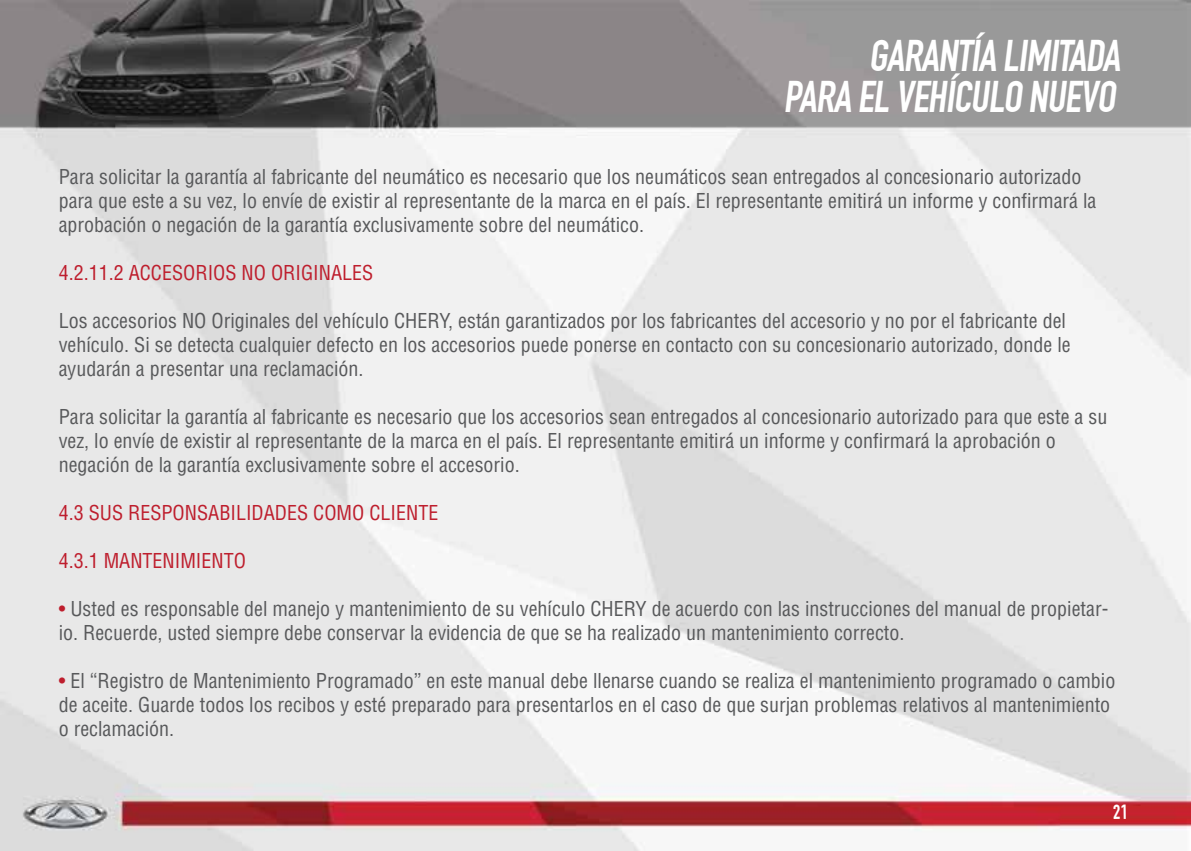
<style>
.page{position:relative;width:1191px;height:851px;background:#fff}
.page>*{position:absolute;margin:0;border:0;box-sizing:border-box;transform-origin:0 0}
.t1{font:700 43.4px/41.2px "DIN Condensed";color:#fff;text-align:right}
.t2{font:condensed 20px/24px "Helvetica";color:#58595b}
.t3{font:condensed 20px "Helvetica";color:#be1e2d}
.s1{color:#be1e2d}
</style>
<div class="page">
<img style="left:0;top:0;width:1191px;height:850px">
<svg style="left:1113px;top:804px;width:13px;height:14px"></svg>
<h1 class="t1" style="left:783px;top:35px;width:345px">GARANTÍA LIMITADA<br>PARA EL VEHÍCULO NUEVO</h1>
<p class="t2" style="left:59px;top:164px;width:1039px">Para solicitar la garantía al fabricante del neumático es necesario que los neumáticos sean entregados al concesionario autorizado para que este a su vez, lo envíe de existir al representante de la marca en el país. El representante emitirá un informe y confirmará la aprobación o negación de la garantía exclusivamente sobre del neumático.</p>
<p class="t3" style="left:59px;top:260px;width:316px">4.2.11.2 ACCESORIOS NO ORIGINALES</p>
<p class="t2" style="left:59px;top:308px;width:1013px">Los accesorios NO Originales del vehículo CHERY, están garantizados por los fabricantes del accesorio y no por el fabricante del vehículo. Si se detecta cualquier defecto en los accesorios puede ponerse en contacto con su concesionario autorizado, donde le ayudarán a presentar una reclamación.</p>
<p class="t2" style="left:59px;top:404px;width:1050px">Para solicitar la garantía al fabricante es necesario que los accesorios sean entregados al concesionario autorizado para que este a su vez, lo envíe de existir al representante de la marca en el país. El representante emitirá un informe y confirmará la aprobación o negación de la garantía exclusivamente sobre el accesorio.</p>
<p class="t3" style="left:59px;top:500px;width:381px">4.3 SUS RESPONSABILIDADES COMO CLIENTE</p>
<p class="t3" style="left:59px;top:548px;width:189px">4.3.1 MANTENIMIENTO</p>
<p class="t2" style="left:59px;top:596px;width:1051px"><span class="s1">•</span> Usted es responsable del manejo y mantenimiento de su vehículo CHERY de acuerdo con las instrucciones del manual de propietar&shy;io. Recuerde, usted siempre debe conservar la evidencia de que se ha realizado un mantenimiento correcto.</p>
<p class="t2" style="left:59px;top:668px;width:1058px"><span class="s1">•</span> El “Registro de Mantenimiento Programado” en este manual debe llenarse cuando se realiza el mantenimiento programado o cambio de aceite. Guarde todos los recibos y esté preparado para presentarlos en el caso de que surjan problemas relativos al mantenimiento o reclamación.</p>
</div>
